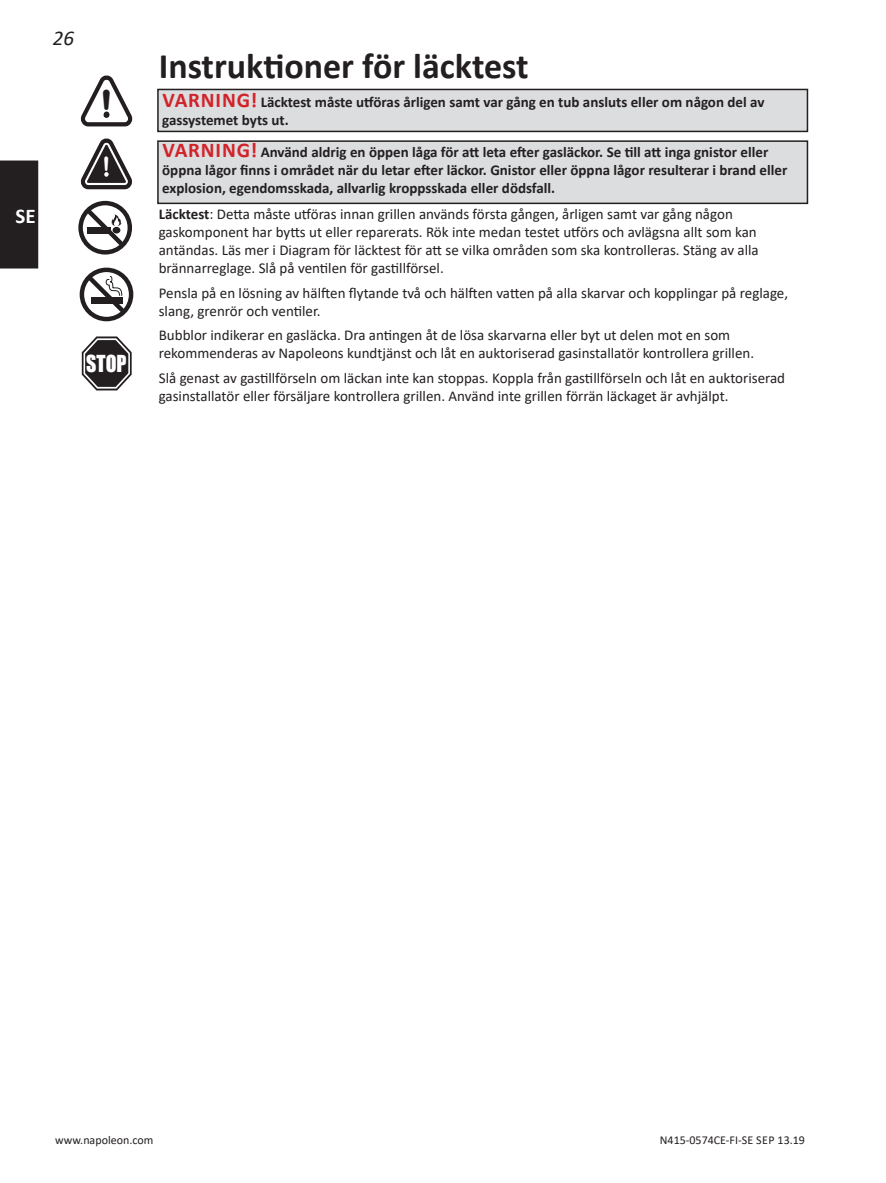
<style>
.page{position:relative;width:886px;height:1183px;background:#fff}
.page>*{position:absolute;margin:0;border:0;box-sizing:border-box;transform-origin:0 0}
.t1{font:700 45px "Courier New";color:#231f20;scale:.92 1}
.Chapter_head{font:700 36px "Calibri";color:#231f20}
.t2{font:700 32.25px "Courier New";color:#fff;scale:.75 1}
.t3{font:21.45px "Impact";color:#fff;scale:.92 1}
.t4{font:italic 21px "Calibri";color:#231f20}
.t5{font:700 21px "Calibri";color:#fff}
.Body_text_INDENT{font:15px/18px "Calibri";color:#231f20}
.Warning_-Caution{font:700 15px/18px "Calibri";color:#231f20}
.Inline_head__INDENT{font:15px/18px "Calibri";color:#231f20}
.t6{font:12px "Calibri";color:#231f20}
.s1{font-size:21px;color:#d1232a}
.s2{font-weight:700}
</style>
<div class="page">
<div style="left:0;top:161px;width:38px;height:108px;background:#231f20"></div>
<div style="left:158px;top:141px;width:649px;height:62px;background:#dcdddf"></div>
<div style="left:157px;top:140px;width:651px;height:64px;border:2px solid #231f20"></div>
<div style="left:158px;top:89px;width:649px;height:42px;background:#dcdddf"></div>
<div style="left:157px;top:89px;width:651px;height:43px;border:2px solid #231f20"></div>
<svg style="left:82px;top:336px;width:50px;height:54px"></svg>
<div style="left:78px;top:201px;width:54px;height:54px;border:4px solid #231f20;border-radius:50%"></div>
<svg style="left:82px;top:204px;width:46px;height:46px"></svg>
<div style="left:87px;top:227px;width:23px;height:6px;background:#231f20"></div>
<div style="left:113px;top:227px;width:7px;height:6px;background:#231f20;border-radius:50%"></div>
<div style="left:80px;top:268px;width:53px;height:53px;border:4px solid #231f20;border-radius:50%"></div>
<svg style="left:82px;top:267px;width:47px;height:51px"></svg>
<svg style="left:80px;top:138px;width:52px;height:52px"></svg>
<svg style="left:80px;top:75px;width:53px;height:52px"></svg>
<h3 class="t4" style="left:53px;top:23px;width:23px">26</h3>
<h3 class="t5" style="left:15px;top:201px;width:22px">SE</h3>
<p class="t1" style="left:94px;top:75px;width:29px">!</p>
<p class="t2" style="left:99px;top:146px;width:21px">!</p>
<p class="t3" style="left:86px;top:347px;width:45px">STOP</p>
<p class="Chapter_head" style="left:159px;top:41px;width:371px">Instruktioner för läcktest</p>
<p class="Warning_-Caution" style="left:162px;top:93px;width:604px"><span class="s1">VARNING!</span> Läcktest måste utföras årligen samt var gång en tub ansluts eller om någon del av gassystemet byts ut.</p>
<p class="Warning_-Caution" style="left:162px;top:143px;width:627px"><span class="s1">VARNING!</span> Använd aldrig en öppen låga för att leta efter gasläckor. Se till att inga gnistor eller öppna lågor finns i området när du letar efter läckor. Gnistor eller öppna lågor resulterar i brand eller explosion, egendomsskada, allvarlig kroppsskada eller dödsfall.</p>
<p class="Inline_head__INDENT" style="left:159px;top:205px;width:601px"><span class="s2">Läcktest</span>: Detta måste utföras innan grillen används första gången, årligen samt var gång någon gaskomponent har bytts ut eller reparerats. Rök inte medan testet utförs och avlägsna allt som kan antändas. Läs mer i Diagram för läcktest för att se vilka områden som ska kontrolleras. Stäng av alla brännarreglage. Slå på ventilen för gastillförsel.</p>
<p class="Body_text_INDENT" style="left:159px;top:283px;width:631px">Pensla på en lösning av hälften flytande två och hälften vatten på alla skarvar och kopplingar på reglage, slang, grenrör och ventiler.</p>
<p class="Body_text_INDENT" style="left:159px;top:326px;width:597px">Bubblor indikerar en gasläcka. Dra antingen åt de lösa skarvarna eller byt ut delen mot en som rekommenderas av Napoleons kundtjänst och låt en auktoriserad gasinstallatör kontrollera grillen.</p>
<p class="Body_text_INDENT" style="left:159px;top:369px;width:628px">Slå genast av gastillförseln om läckan inte kan stoppas. Koppla från gastillförseln och låt en auktoriserad gasinstallatör eller försäljare kontrollera grillen. Använd inte grillen förrän läckaget är avhjälpt.</p>
<p class="t6" style="left:55px;top:1132px;width:100px">www.napoleon.com</p>
<p class="t6" style="left:660px;top:1132px;width:147px">N415-0574CE-FI-SE Se p 13.19</p>
</div>
